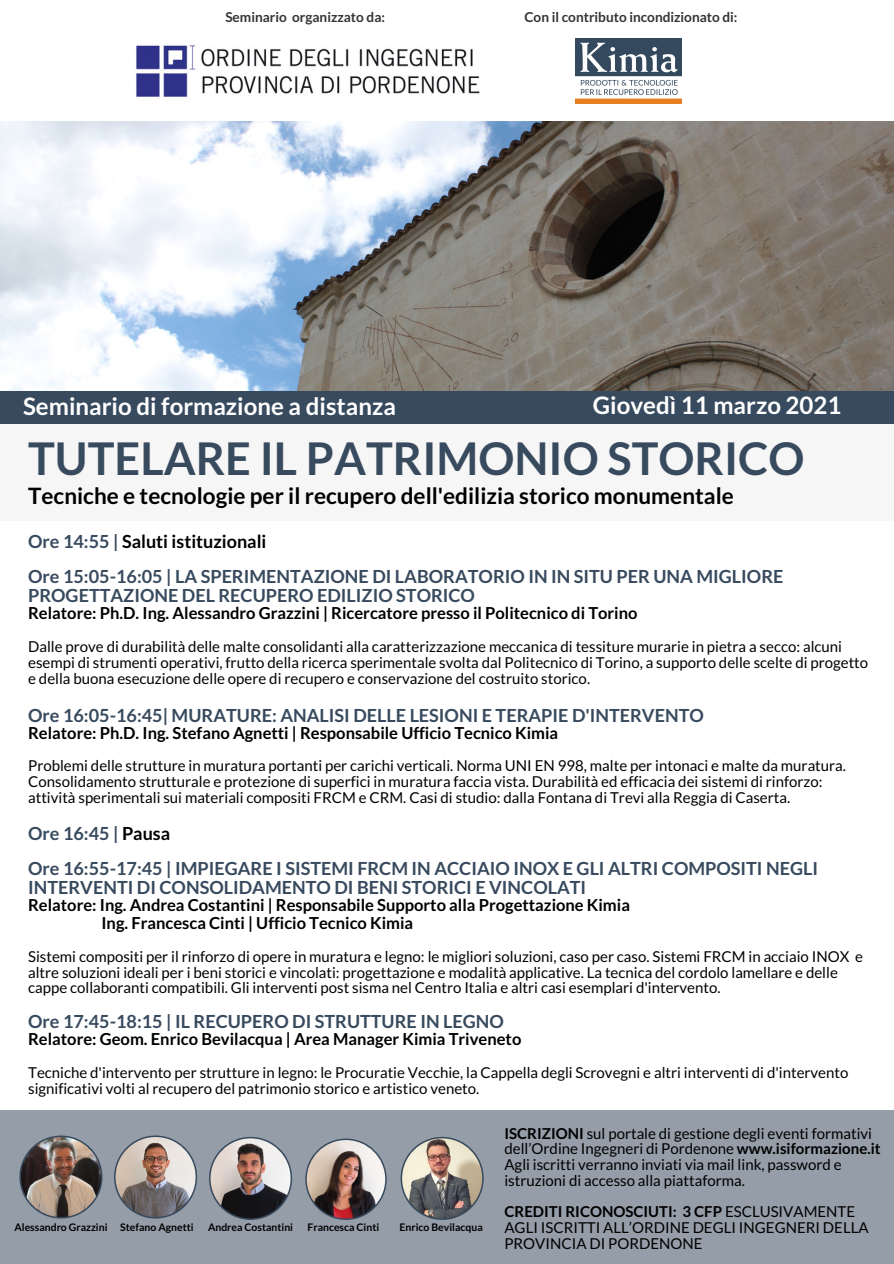
<style>
.page{position:relative;width:894px;height:1264px;background:#fff}
.page>*{position:absolute;margin:0;border:0;box-sizing:border-box;transform-origin:0 0}
.t1{font:700 45px "Lato";color:#384a5e}
.t2{font:700 24px "Lato";color:#fff}
.t3{font:700 22.5px "Lato";color:#000}
.t4{font:700 18px/19.2px "Lato";color:#384a5e}
.t5{font:700 18px "Lato";color:#000}
.t6{font:700 16.5px "Lato";color:#000}
.t7{font:15px/15.8px "Lato";color:#000}
.t8{font:700 13.65px "Lato";color:#343434}
.t9{font:700 10.35px "Lato";color:#000}
.s1{color:#384a5e}
.s2{color:#000}
.s3{font-weight:700}
</style>
<div class="page">
<div style="left:0;top:373px;width:893px;height:51px;background:#384a5e"></div>
<img style="left:575px;top:38px;width:106px;height:66px">
<div style="left:0;top:1110px;width:893px;height:153px;background:#949da8"></div>
<img style="left:114px;top:1135px;width:83px;height:83px">
<img style="left:209px;top:1136px;width:83px;height:83px">
<img style="left:19px;top:1135px;width:83px;height:83px">
<img style="left:400px;top:1136px;width:83px;height:83px">
<div style="left:0;top:424px;width:893px;height:96px;background:#f6f6f6"></div>
<img style="left:305px;top:1138px;width:81px;height:81px">
<img style="left:136px;top:45px;width:344px;height:52px">
<img style="left:0;top:121px;width:893px;height:269px">
<p class="t8" style="left:225px;top:8px;width:161px">Seminario organizzato da:</p>
<p class="t8" style="left:524px;top:8px;width:214px">Con il contributo incondizionato di:</p>
<p class="t2" style="left:23px;top:391px;width:374px">Seminario di formazione a distanza</p>
<p class="t2" style="left:592px;top:391px;width:250px">Giovedì 11 marzo 2021</p>
<p class="t1" style="left:28px;top:430px;width:777px">TUTELARE IL PATRIMONIO STORICO</p>
<p class="t3" style="left:28px;top:482px;width:707px">Tecniche e tecnologie per il recupero dell'edilizia storico monumentale</p>
<p class="t5" style="left:28px;top:530px;width:240px"><span class="s1">Ore 14:55 |</span> Saluti istituzionali</p>
<p class="t4" style="left:28px;top:566px;width:756px">Ore 15:05-16:05 | LA SPERIMENTAZIONE DI LABORATORIO IN IN SITU PER UNA MIGLIORE<br>PROGETTAZIONE DEL RECUPERO EDILIZIO STORICO</p>
<p class="t6" style="left:28px;top:603px;width:610px">Relatore: Ph.D. Ing. Alessandro Grazzini | Ricercatore presso il Politecnico di Torino</p>
<p class="t7" style="left:28px;top:638px;width:841px">Dalle prove di durabilità delle malte consolidanti alla caratterizzazione meccanica di tessiture murarie in pietra a secco: alcuni esempi di strumenti operativi, frutto della ricerca sperimentale svolta dal Politecnico di Torino, a supporto delle scelte di progetto e della buona esecuzione delle opere di recupero e conservazione del costruito storico.</p>
<p class="t4" style="left:28px;top:705px;width:677px">Ore 16:05-16:45| MURATURE: ANALISI DELLE LESIONI E TERAPIE D'INTERVENTO</p>
<p class="t6" style="left:28px;top:722px;width:531px">Relatore: Ph.D. Ing. Stefano Agnetti | Responsabile Ufficio Tecnico Kimia</p>
<p class="t7" style="left:28px;top:757px;width:819px">Problemi delle strutture in muratura portanti per carichi verticali. Norma UNI EN 998, malte per intonaci e malte da muratura.<br>Consolidamento strutturale e protezione di superfici in muratura faccia vista. Durabilità ed efficacia dei sistemi di rinforzo: attività sperimentali sui materiali compositi FRCM e CRM. Casi di studio: dalla Fontana di Trevi alla Reggia di Caserta.</p>
<p class="t4" style="left:28px;top:823px;width:144px">Ore 16:45 | <span class="s2">Pausa</span></p>
<p class="t4" style="left:28px;top:858px;width:791px">Ore 16:55-17:45 | IMPIEGARE I SISTEMI FRCM IN ACCIAIO INOX E GLI ALTRI COMPOSITI NEGLI<br>INTERVENTI DI CONSOLIDAMENTO DI BENI STORICI E VINCOLATI</p>
<p class="t6" style="left:28px;top:894px;width:603px">Relatore: Ing. Andrea Costantini | Responsabile Supporto alla Progettazione Kimia</p>
<p class="t6" style="left:101px;top:912px;width:313px">Ing. Francesca Cinti | Ufficio Tecnico Kimia</p>
<p class="t7" style="left:28px;top:948px;width:836px">Sistemi compositi per il rinforzo di opere in muratura e legno: le migliori soluzioni, caso per caso. Sistemi FRCM in acciaio INOX e altre soluzioni ideali per i beni storici e vincolati: progettazione e modalità applicative. La tecnica del cordolo lamellare e delle cappe collaboranti compatibili. Gli interventi post sisma nel Centro Italia e altri casi esemplari d'intervento.</p>
<p class="t4" style="left:28px;top:1011px;width:477px">Ore 17:45-18:15 | IL RECUPERO DI STRUTTURE IN LEGNO</p>
<p class="t6" style="left:28px;top:1028px;width:494px">Relatore: Geom. Enrico Bevilacqua | Area Manager Kimia Triveneto</p>
<p class="t7" style="left:28px;top:1064px;width:821px">Tecniche d'intervento per strutture in legno: le Procuratie Vecchie, la Cappella degli Scrovegni e altri interventi di d'intervento significativi volti al recupero del patrimonio storico e artistico veneto.</p>
<p class="t9" style="left:15px;top:1220px;width:94px">Alessandro Grazzini</p>
<p class="t9" style="left:307px;top:1220px;width:73px">Francesca Cinti</p>
<p class="t9" style="left:399px;top:1220px;width:85px">Enrico Bevilacqua</p>
<p class="t9" style="left:120px;top:1220px;width:75px">Stefano Agnetti</p>
<p class="t9" style="left:208px;top:1220px;width:86px">Andrea Costantini</p>
<p class="t7" style="left:504px;top:1124px;width:377px"><span class="s3">ISCRIZIONI</span> sul portale di gestione degli eventi formativi dell’Ordine Ingegneri di Pordenone <span class="s3">www.isiformazione.it</span></p>
<p class="t7" style="left:504px;top:1156px;width:338px">Agli iscritti verranno inviati via mail link, password e istruzioni di accesso alla piattaforma.</p>
<p class="t7" style="left:504px;top:1203px;width:365px"><span class="s3">CREDITI RICONOSCIUTI: 3 CFP</span> ESCLUSIVAMENTE<br>AGLI ISCRITTI ALL’ORDINE DEGLI INGEGNERI DELLA<br>PROVINCIA DI PORDENONE</p>
</div>
